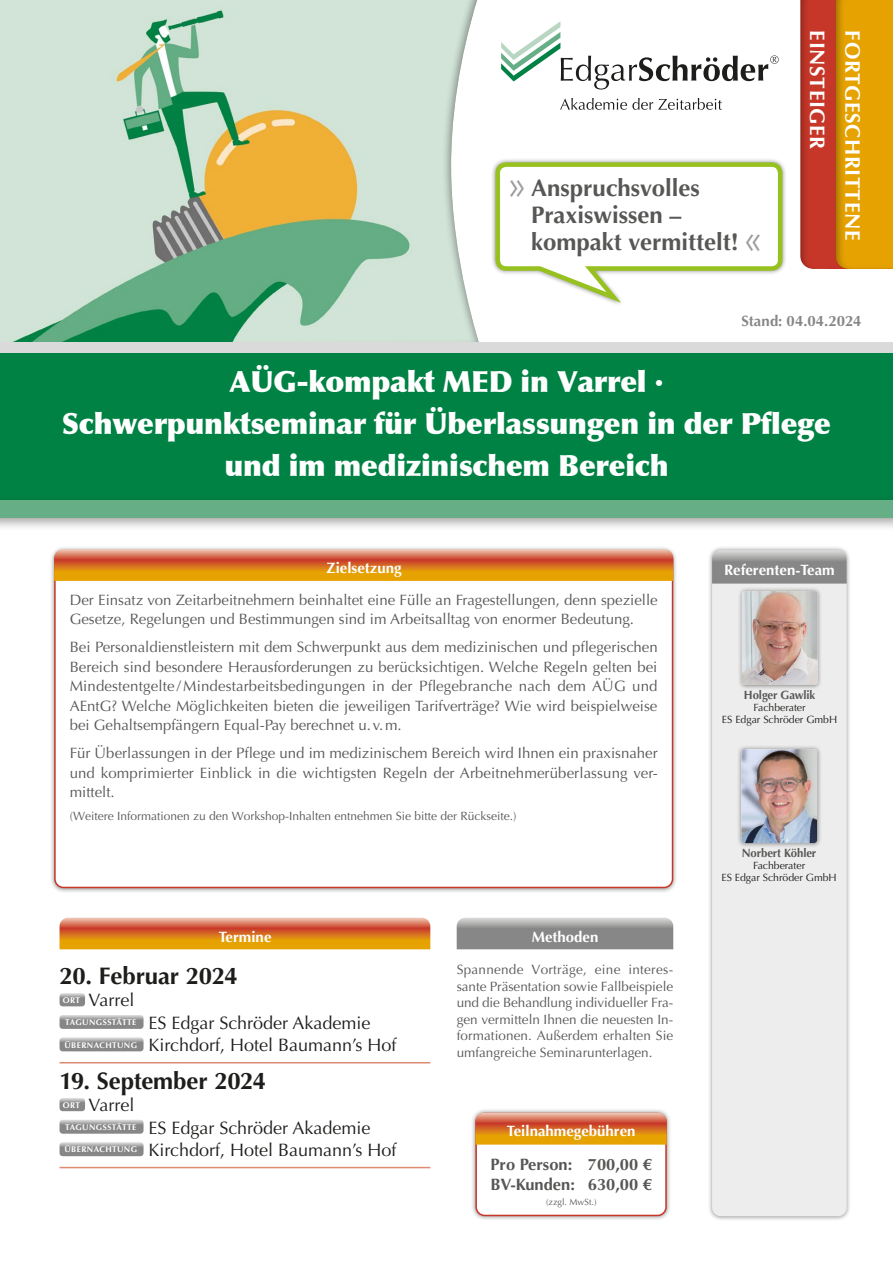
<style>
.page{position:relative;width:893px;height:1263px;background:#fff}
.page>*{position:absolute;margin:0;border:0;box-sizing:border-box;transform-origin:0 0}
.t1{font:900 29.25px/42px "Optima";letter-spacing:-.01em;color:#fff;text-align:center}
.t2{font:700 24px/27px "Optima";color:#575756}
.t3{font:700 24px "Optima";letter-spacing:-.01em;color:#1d1d1b}
.t4{font:700 21px "Optima";letter-spacing:.03em;color:#fff}
.t5{font:18px/22.5px "Optima";color:#1d1d1b}
.t6{font:700 16.5px/19.5px "Optima";color:#575756}
.t7{font:15px/19.5px "Optima";color:#575756;text-align:justify}
.t8{font:700 15px "Optima";color:#fff}
.t9{font:700 15px "Optima";letter-spacing:.005em;color:#878787}
.t10{font:13.5px/16.5px "Optima";color:#575756;text-align:justify}
.t11{font:12px "Optima";color:#575756}
.t12{font:700 12px "Optima";letter-spacing:-.01em;color:#575756;scale:.95 1}
.t13{font:10.5px/12px "Optima";color:#1d1d1b;text-align:center}
.t14{font:9px "Optima";color:#575756}
.s1{font-weight:400;font-size:45px;color:#9d9d9d}
</style>
<div class="page">
<svg style="left:60px;top:918px;width:370px;height:31px;background:#dc832f"></svg>
<hr style="left:60px;top:1062px;width:370px;height:1px;background:#de8b72">
<hr style="left:60px;top:1167px;width:370px;height:1px;background:#de8b72">
<svg style="left:60px;top:993px;width:25px;height:13px"></svg>
<svg style="left:60px;top:1015px;width:84px;height:14px"></svg>
<svg style="left:60px;top:1037px;width:84px;height:14px"></svg>
<svg style="left:60px;top:1098px;width:25px;height:13px"></svg>
<svg style="left:60px;top:1120px;width:84px;height:14px"></svg>
<svg style="left:60px;top:1142px;width:84px;height:14px"></svg>
<div style="left:707px;top:546px;width:144px;height:675px;background:#1d1d1b;opacity:.5"></div>
<div style="left:712px;top:550px;width:135px;height:666px;background:#ededed;border-radius:9px"></div>
<svg style="left:712px;top:550px;width:135px;height:34px;background:#989897"></svg>
<div style="left:49px;top:546px;width:629px;height:347px;background:#1d1d1b;opacity:.5"></div>
<div style="left:55px;top:551px;width:617px;height:336px;background:#fff;border-radius:9px"></div>
<svg style="left:54px;top:549px;width:619px;height:32px;background:#dc8531"></svg>
<div style="left:471px;top:1108px;width:201px;height:113px;background:#1d1d1b;opacity:.5"></div>
<div style="left:476px;top:1113px;width:190px;height:102px;background:#fff;border-radius:9px"></div>
<div style="left:475px;top:1113px;width:192px;height:103px;border:2px solid #c73729;border-radius:9px"></div>
<svg style="left:475px;top:1113px;width:192px;height:31px;background:#dc8230"></svg>
<svg style="left:457px;top:918px;width:216px;height:31px;background:#959595"></svg>
<div style="left:737px;top:586px;width:85px;height:104px;background:#1d1d1b;opacity:.5"></div>
<img style="left:742px;top:591px;width:76px;height:94px">
<div style="left:0;top:342px;width:893px;height:159px;background:#008244"></div>
<div style="left:0;top:0;width:482px;height:352px;background:#1d1d1b;opacity:.4"></div>
<div style="left:491px;top:158px;width:296px;height:149px;background:#1d1d1b;opacity:.5"></div>
<svg style="left:493px;top:160px;width:292px;height:147px"></svg>
<svg style="left:501px;top:21px;width:278px;height:69px"></svg>
<svg style="left:560px;top:98px;width:162px;height:12px"></svg>
<div style="left:0;top:495px;width:893px;height:36px;background:#1d1d1b;opacity:.4"></div>
<div style="left:0;top:500px;width:893px;height:17px;background:#65ae86"></div>
<div style="left:0;top:342px;width:893px;height:11px;background:#dadada"></div>
<svg style="left:800px;top:0;width:35px;height:269px;background:#c2382a"></svg>
<div style="left:835px;top:0;width:58px;height:270px;background:#1d1d1b;opacity:.4"></div>
<div style="left:737px;top:744px;width:85px;height:104px;background:#1d1d1b;opacity:.5"></div>
<img style="left:741px;top:749px;width:76px;height:94px">
<h2 class="t2" style="left:531px;top:174px;width:235px;text-indent:-26px"><span class="s1">»</span>Anspruchsvolles<br>Praxiswissen – kompakt vermittelt!<span class="s1">«</span></h2>
<h3 class="t4" style="left:830px;top:30px;width:120px;rotate:90deg">EINSTEIGER</h3>
<h3 class="t4" style="left:865px;top:30px;width:211px;rotate:90deg">FORTGESCHRITTENE</h3>
<h3 class="t4" style="left:858px;top:30px;width:120px;rotate:90deg">EINSTEIGER</h3>
<p class="t9" style="left:741px;top:312px;width:122px">Stand: 04.04.2024</p>
<h1 class="t1" style="left:62px;top:361px;width:771px">AÜG-kompakt MED in Varrel ·<br>Schwerpunktseminar für Überlassungen in der Pflege und im medizinischem Bereich</h1>
<p class="t8" style="left:327px;top:560px;width:77px">Zielsetzung</p>
<p class="t7" style="left:70px;top:590px;width:590px">Der Einsatz von Zeitarbeitnehmern beinhaltet eine Fülle an Fragestellungen, denn spezielle<br>Gesetze, Regelungen und Bestimmungen sind im Arbeitsalltag von enormer Bedeutung.</p>
<p class="t7" style="left:70px;top:638px;width:589px">Bei Personaldienstleistern mit dem Schwerpunkt aus dem medizinischen und pflegerischen Bereich sind besondere Herausforderungen zu berücksichtigen. Welche Regeln gelten bei Mindestentgelte /Mindestarbeitsbedingungen in der Pflegebranche nach dem AÜG und AEntG? Welche Möglichkeiten bieten die jeweiligen Tarifverträge? Wie wird beispielweise bei Gehaltsempfängern Equal-Pay berechnet u. v.m.</p>
<p class="t7" style="left:70px;top:744px;width:589px">Für Überlassungen in der Pflege und im medizinischem Bereich wird Ihnen ein praxisnaher und komprimierter Einblick in die wichtigsten Regeln der Arbeitnehmerüberlassung ver&shy;mittelt.</p>
<p class="t11" style="left:70px;top:809px;width:448px">(Weitere Informationen zu den Workshop-Inhalten entnehmen Sie bitte der Rückseite.)</p>
<p class="t8" style="left:219px;top:928px;width:54px">Termine</p>
<h2 class="t3" style="left:60px;top:962px;width:180px">20. Februar 2024</h2>
<p class="t5" style="left:63px;top:989px;width:335px"><sup>ORT</sup> Varrel<br><sup>TAGUNGSSTÄTTE</sup> ES Edgar Schröder Akademie<br><sup>ÜBERNACHTUNG</sup> Kirchdorf, Hotel Baumann’s Hof</p>
<h2 class="t3" style="left:60px;top:1066px;width:208px">19. September 2024</h2>
<p class="t5" style="left:63px;top:1094px;width:335px"><sup>ORT</sup> Varrel<br><sup>TAGUNGSSTÄTTE</sup> ES Edgar Schröder Akademie<br><sup>ÜBERNACHTUNG</sup> Kirchdorf, Hotel Baumann’s Hof</p>
<p class="t8" style="left:532px;top:928px;width:68px">Methoden</p>
<p class="t10" style="left:457px;top:961px;width:218px">Spannende Vorträge, eine interes&shy;sante Präsentation sowie Fallbeispiele und die Behandlung individueller Fra&shy;gen vermitteln Ihnen die neuesten In&shy;formationen. Außerdem erhalten Sie umfangreiche Seminarunterlagen.</p>
<p class="t8" style="left:507px;top:1122px;width:130px">Teilnahmegebühren</p>
<p class="t6" style="left:490px;top:1155px;width:163px">Pro Person: 700,00 €<br>BV-Kunden: 630,00 €</p>
<p class="t14" style="left:546px;top:1197px;width:52px">(zzgl. MwSt.)</p>
<p class="t8" style="left:724px;top:561px;width:112px">Referenten-Team</p>
<p class="t12" style="left:744px;top:688px;width:77px">Holger Gawlik</p>
<p class="t13" style="left:722px;top:702px;width:117px">Fachberater<br>ES Edgar Schröder GmbH</p>
<p class="t12" style="left:742px;top:846px;width:80px">Norbert Köhler</p>
<p class="t13" style="left:721px;top:860px;width:117px">Fachberater<br>ES Edgar Schröder GmbH</p>
</div>
